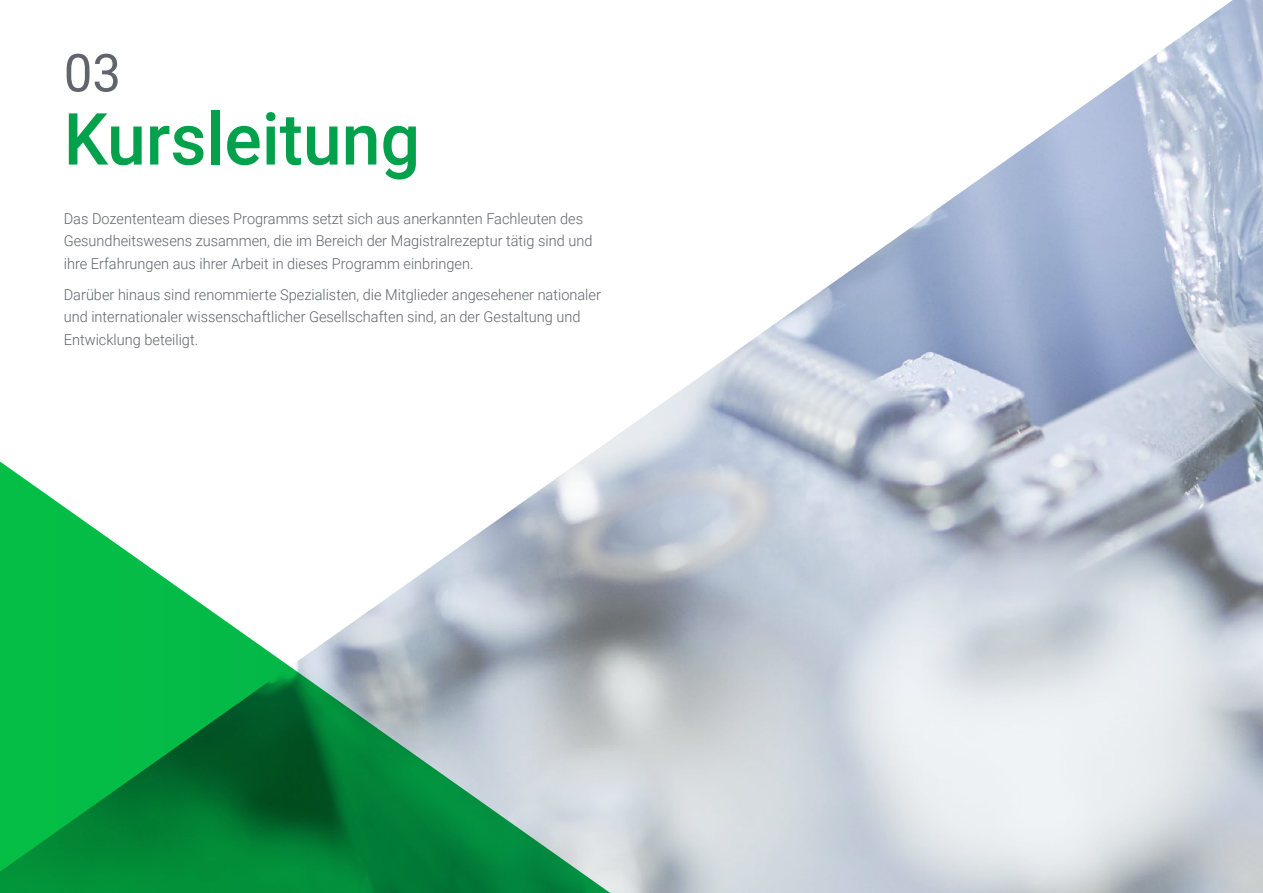
<style>
.page{position:relative;width:1263px;height:893px;background:#fff}
.page>*{position:absolute;margin:0;border:0;box-sizing:border-box;transform-origin:0 0}
.t1{font:500 72px "Roboto";color:#04a14d}
.t2{font:52.5px "Roboto";color:#61646a}
.t3{font:300 15px/22.5px "Roboto";color:#61646a}
</style>
<div class="page">
<img style="left:602px;top:0;width:661px;height:893px">
<svg style="left:0;top:446px;width:640px;height:447px"></svg>
<h2 class="t2" style="left:64px;top:36px;width:59px">03</h2>
<h1 class="t1" style="left:64px;top:89px;width:358px">Kursleitung</h1>
<p class="t3" style="left:64px;top:207px;width:530px">Das Dozententeam dieses Programms setzt sich aus anerkannten Fachleuten des<br>Gesundheitswesens zusammen, die im Bereich der Magistralrezeptur tätig sind und ihre Erfahrungen aus ihrer Arbeit in dieses Programm einbringen.</p>
<p class="t3" style="left:64px;top:283px;width:539px">Darüber hinaus sind renommierte Spezialisten, die Mitglieder angesehener nationaler und internationaler wissenschaftlicher Gesellschaften sind, an der Gestaltung und<br>Entwicklung beteiligt.</p>
</div>
